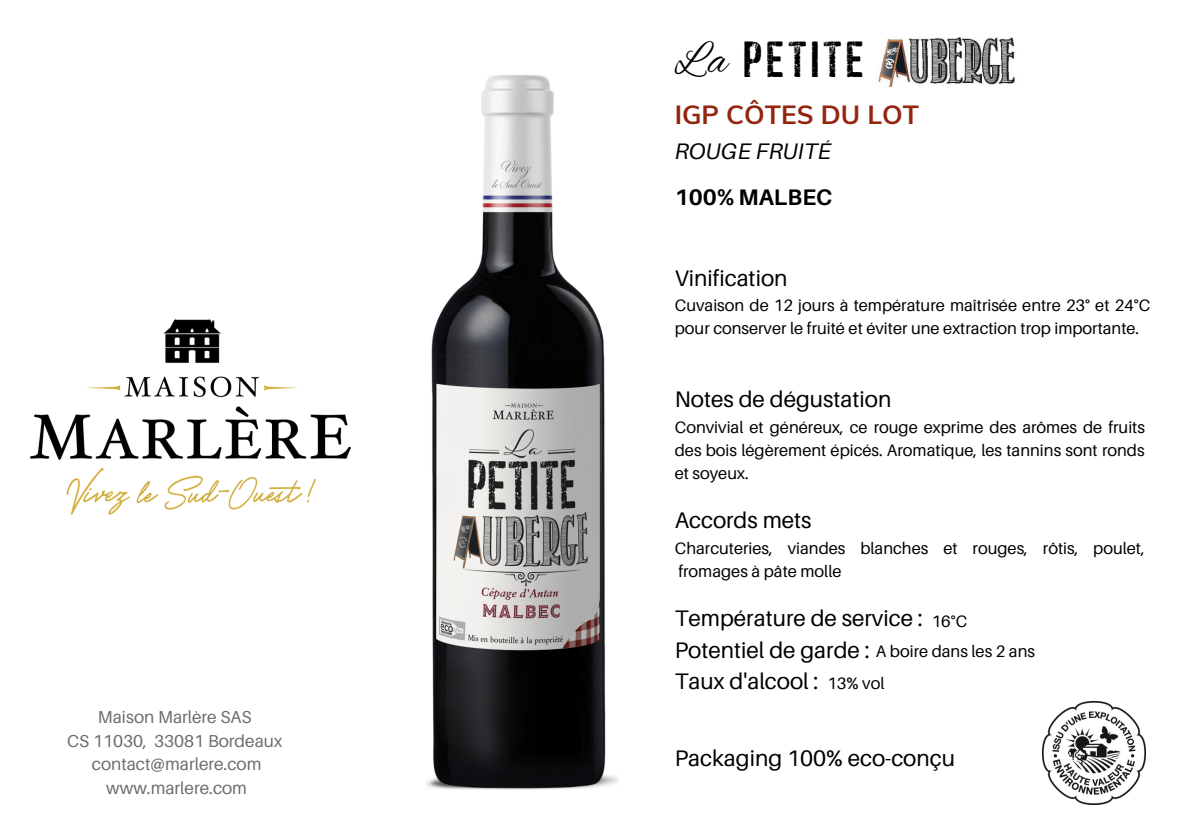
<style>
.page{position:relative;width:1187px;height:840px;background:#fff}
.page>*{position:absolute;margin:0;border:0;box-sizing:border-box;transform-origin:0 0}
.t1{font:45.45px "venenosa";letter-spacing:.075em;color:#000}
.t2{font:45.45px "Alex Brush";color:#000}
.t3{font:700 26.25px "Muli";color:#94250f}
.t4{font:22.5px "Aileron";color:#000}
.t5{font:italic 22.5px "Aileron";color:#000}
.t6{font:700 22.5px "Aileron";color:#000}
.t7{font:17.25px "Aileron";color:#6e6d6d}
.t8{font:16.5px/23.1px "Aileron";color:#000}
</style>
<div class="page">
<img style="left:31px;top:318px;width:320px;height:196px">
<img style="left:877px;top:37px;width:138px;height:50px">
<img style="left:426px;top:75px;width:193px;height:715px">
<img style="left:1042px;top:702px;width:103px;height:102px">
<p class="t7" style="left:98px;top:706px;width:155px">Maison Marlère SAS</p>
<p class="t7" style="left:67px;top:730px;width:217px">CS 11030, 33081 Bordeaux</p>
<p class="t7" style="left:92px;top:754px;width:171px">contact@marlere.com</p>
<p class="t7" style="left:106px;top:777px;width:142px">www.marlere.com</p>
<p class="t2" style="left:675px;top:34px;width:54px">La</p>
<p class="t1" style="left:742px;top:39px;width:124px">petite</p>
<p class="t3" style="left:675px;top:97px;width:246px">IGP CÔTES DU LOT</p>
<p class="t5" style="left:675px;top:137px;width:158px">ROUGE FRUITÉ</p>
<p class="t6" style="left:675px;top:183px;width:159px">100% MALBEC</p>
<p class="t4" style="left:675px;top:264px;width:114px">Vinification</p>
<p class="t8" style="left:675px;top:294px;width:477px">Cuvaison de 12 jours à température maîtrisée entre 23° et 24°C pour conserver le fruité et éviter une extraction trop importante.</p>
<p class="t4" style="left:675px;top:385px;width:218px">Notes de dégustation</p>
<p class="t8" style="left:675px;top:415px;width:472px;text-align:justify">Convivial et généreux, ce rouge exprime des arômes de fruits des bois légèrement épicés. Aromatique, les tannins sont ronds et soyeux.</p>
<p class="t4" style="left:675px;top:506px;width:138px">Accords mets</p>
<p class="t8" style="left:675px;top:536px;width:471px">Charcuteries, viandes blanches et rouges, rôtis, poulet, fromages à pâte molle</p>
<p class="t4" style="left:675px;top:604px;width:250px">Température de service :</p>
<p class="t4" style="left:675px;top:636px;width:196px">Potentiel de garde :</p>
<p class="t4" style="left:675px;top:667px;width:145px">Taux d'alcool :</p>
<p class="t8" style="left:932px;top:609px;width:37px">16°C</p>
<p class="t8" style="left:876px;top:639px;width:161px">A boire dans les 2 ans</p>
<p class="t8" style="left:827px;top:671px;width:59px">13% vol</p>
<p class="t4" style="left:675px;top:744px;width:282px">Packaging 100% eco-conçu</p>
</div>
